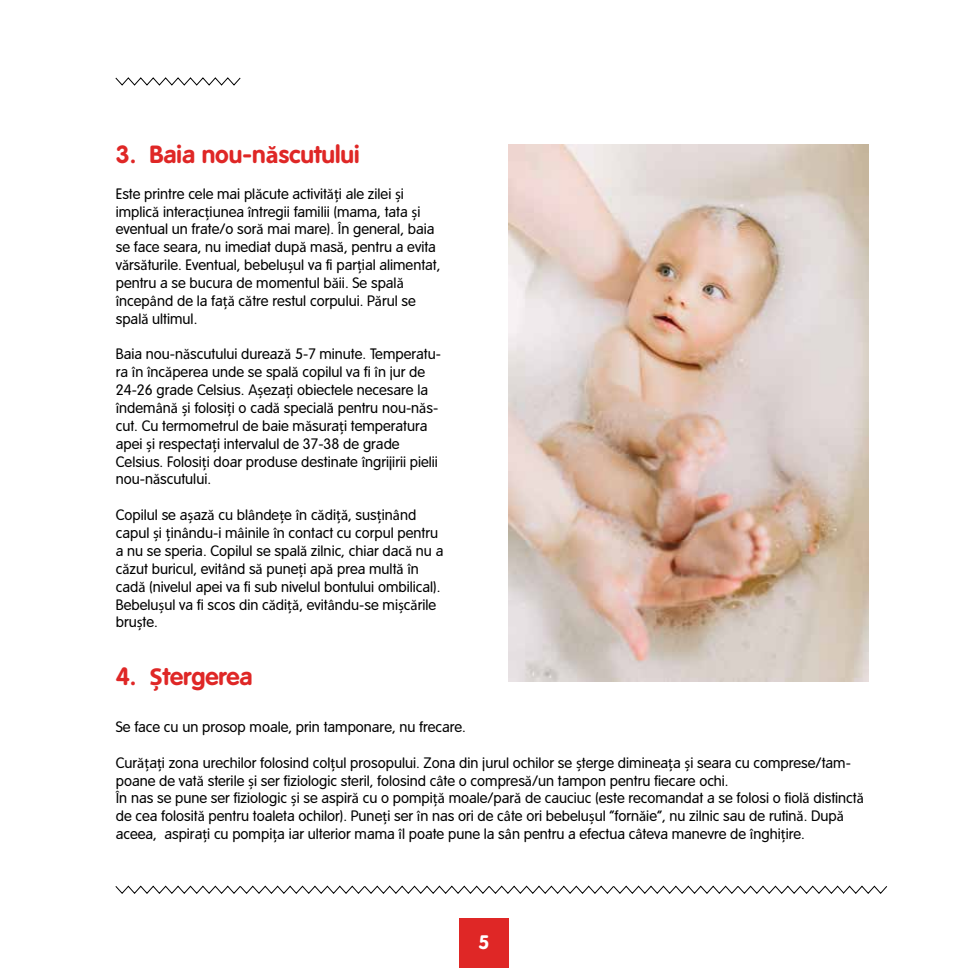
<style>
.page{position:relative;width:968px;height:968px;background:#fff}
.page>*{position:absolute;margin:0;border:0;box-sizing:border-box;transform-origin:0 0}
.t1{font:700 24.5px "Rotonda C";color:#df2726}
.t2{font:700 19.25px "Rotonda C";color:#fff}
.t3{font:14.88px/17.8px "Rotonda C";color:#000}
.s1{font-family:"Myriad Pro"}
</style>
<div class="page">
<svg style="left:115px;top:77px;width:126px;height:9px"></svg>
<svg style="left:115px;top:885px;width:772px;height:8px"></svg>
<div style="left:459px;top:918px;width:50px;height:49px;background:#df2726"></div>
<img style="left:509px;top:144px;width:359px;height:537px">
<h1 class="t1" style="left:116px;top:140px;width:245px">3. Baia nou-n<span class="s1">ă</span>scutului</h1>
<p class="t3" style="left:116px;top:184px;width:326px">Este printre cele mai pl<span class="s1">ă</span>cute activit<span class="s1">ăț</span>i ale zilei <span class="s1">ș</span>i implic<span class="s1">ă</span> interac<span class="s1">ț</span>iunea <span class="s1">î</span>ntregii familii (mama, tata <span class="s1">ș</span>i eventual un frate/o sor<span class="s1">ă</span> mai mare). <span class="s1">Î</span>n general, baia se face seara, nu imediat dup<span class="s1">ă</span> mas<span class="s1">ă</span>, pentru a evita v<span class="s1">ă</span>rs<span class="s1">ă</span>turile. Eventual, bebelu<span class="s1">ș</span>ul va fi par<span class="s1">ț</span>ial alimentat, pentru a se bucura de momentul b<span class="s1">ă</span>ii. Se spal<span class="s1">ă î</span>ncep<span class="s1">â</span>nd de la fa<span class="s1">ță</span> c<span class="s1">ă</span>tre restul corpului. P<span class="s1">ă</span>rul se spal<span class="s1">ă</span> ultimul.</p>
<p class="t3" style="left:116px;top:345px;width:326px">Baia nou-n<span class="s1">ă</span>scutului dureaz<span class="s1">ă</span> 5-7 minute. Temperatu&shy;ra <span class="s1">î</span>n <span class="s1">î</span>nc<span class="s1">ă</span>perea unde se spal<span class="s1">ă</span> copilul va fi <span class="s1">î</span>n jur de 24-26 grade Celsius. A<span class="s1">ș</span>eza<span class="s1">ț</span>i obiectele necesare la <span class="s1">î</span>ndem<span class="s1">â</span>n<span class="s1">ă ș</span>i folosi<span class="s1">ț</span>i o cad<span class="s1">ă</span> special<span class="s1">ă</span> pentru nou-n<span class="s1">ă</span>s&shy;cut. Cu termometrul de baie m<span class="s1">ă</span>sura<span class="s1">ț</span>i temperatura apei <span class="s1">ș</span>i respecta<span class="s1">ț</span>i intervalul de 37-38 de grade Celsius. Folosi<span class="s1">ț</span>i doar produse destinate <span class="s1">î</span>ngrijirii pielii nou-n<span class="s1">ă</span>scutului.</p>
<p class="t3" style="left:116px;top:506px;width:329px">Copilul se a<span class="s1">ș</span>az<span class="s1">ă</span> cu bl<span class="s1">â</span>nde<span class="s1">ț</span>e <span class="s1">î</span>n c<span class="s1">ă</span>di<span class="s1">ță</span>, sus<span class="s1">ț</span>in<span class="s1">â</span>nd capul <span class="s1">ș</span>i <span class="s1">ț</span>in<span class="s1">â</span>ndu-i m<span class="s1">â</span>inile <span class="s1">î</span>n contact cu corpul pentru a nu se speria. Copilul se spal<span class="s1">ă</span> zilnic, chiar dac<span class="s1">ă</span> nu a c<span class="s1">ă</span>zut buricul, evit<span class="s1">â</span>nd s<span class="s1">ă</span> pune<span class="s1">ț</span>i ap<span class="s1">ă</span> prea mult<span class="s1">ă î</span>n cad<span class="s1">ă</span> (nivelul apei va fi sub nivelul bontului ombilical).<br>Bebelu<span class="s1">ș</span>ul va fi scos din c<span class="s1">ă</span>di<span class="s1">ță</span>, evit<span class="s1">â</span>ndu-se mi<span class="s1">ș</span>c<span class="s1">ă</span>rile bru<span class="s1">ș</span>te.</p>
<h1 class="t1" style="left:116px;top:661px;width:138px">4. <span class="s1">Ș</span>tergerea</h1>
<p class="t3" style="left:116px;top:717px;width:351px">Se face cu un prosop moale, prin tamponare, nu frecare.</p>
<p class="t3" style="left:116px;top:753px;width:749px">Cur<span class="s1">ăț</span>a<span class="s1">ț</span>i zona urechilor folosind col<span class="s1">ț</span>ul prosopului. Zona din jurul ochilor se <span class="s1">ș</span>terge diminea<span class="s1">ț</span>a <span class="s1">ș</span>i seara cu comprese/tam&shy;poane de vat<span class="s1">ă</span> sterile <span class="s1">ș</span>i ser fiziologic steril, folosind c<span class="s1">â</span>te o compres<span class="s1">ă</span>/un tampon pentru fiecare ochi.<br><span class="s1">Î</span>n nas se pune ser fiziologic <span class="s1">ș</span>i se aspir<span class="s1">ă</span> cu o pompi<span class="s1">ță</span> moale/par<span class="s1">ă</span> de cauciuc (este recomandat a se folosi o fiol<span class="s1">ă</span> distinct<span class="s1">ă </span>de cea folosit<span class="s1">ă</span> pentru toaleta ochilor). Pune<span class="s1">ț</span>i ser <span class="s1">î</span>n nas ori de c<span class="s1">â</span>te ori bebelu<span class="s1">ș</span>ul “forn<span class="s1">ă</span>ie”, nu zilnic sau de rutin<span class="s1">ă</span>. Dup<span class="s1">ă </span>aceea, aspira<span class="s1">ț</span>i cu pompi<span class="s1">ț</span>a iar ulterior mama <span class="s1">î</span>l poate pune la s<span class="s1">â</span>n pentru a efectua c<span class="s1">â</span>teva manevre de <span class="s1">î</span>nghi<span class="s1">ț</span>ire.</p>
<p class="t2" style="left:478px;top:931px;width:13px">5</p>
</div>
